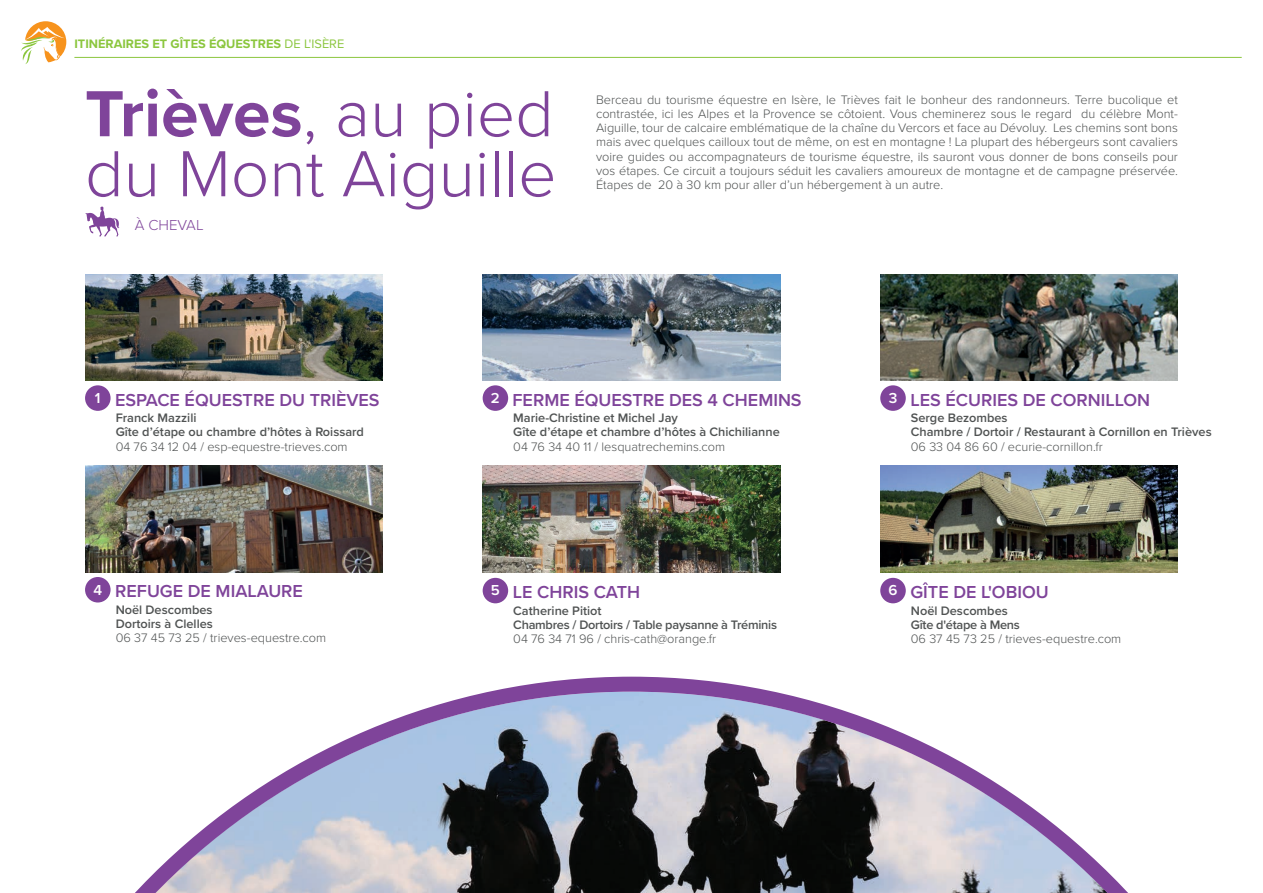
<style>
.page{position:relative;width:1263px;height:893px;background:#fff}
.page>*{position:absolute;margin:0;border:0;box-sizing:border-box;transform-origin:0 0}
.t1{font:300 67.5px/60px "Proxima Nova";color:#7f449a}
.t2{font:600 18px "Proxima Nova";color:#7f449a}
.t3{font:300 15px "Proxima Nova";color:#7f449a}
.t4{font:300 12.75px/14.2px "Proxima Nova";color:#505353;text-align:justify}
.t5{font:600 12.75px/14.2px "Proxima Nova";color:#505353}
.t6{font:600 12.75px/14.2px "Proxima Nova";letter-spacing:-.02em;color:#505353}
.t7{font:700 12.75px "Proxima Nova";color:#8bc63e}
.s1{font-weight:400}
.s2{font-weight:700}
</style>
<div class="page">
<svg style="left:85px;top:207px;width:34px;height:29px"></svg>
<div style="left:85px;top:385px;width:26px;height:26px;background:#7f449a;border-radius:50%"></div>
<img style="left:85px;top:274px;width:298px;height:107px">
<div style="left:880px;top:385px;width:26px;height:26px;background:#7f449a;border-radius:50%"></div>
<img style="left:880px;top:274px;width:298px;height:107px">
<div style="left:483px;top:578px;width:25px;height:25px;background:#7f449a;border-radius:50%"></div>
<img style="left:483px;top:466px;width:297px;height:106px">
<div style="left:880px;top:578px;width:26px;height:25px;background:#7f449a;border-radius:50%"></div>
<img style="left:880px;top:466px;width:298px;height:106px">
<div style="left:85px;top:577px;width:26px;height:25px;background:#7f449a;border-radius:50%"></div>
<img style="left:85px;top:466px;width:298px;height:106px">
<div style="left:483px;top:385px;width:25px;height:26px;background:#7f449a;border-radius:50%"></div>
<img style="left:483px;top:274px;width:297px;height:107px">
<svg style="left:135px;top:677px;width:993px;height:216px"></svg>
<svg style="left:21px;top:21px;width:45px;height:43px"></svg>
<hr style="left:74px;top:57px;width:1168px;height:1px;background:#8bc63e">
<p class="t7" style="left:74px;top:34px;width:271px">ITINÉRAIRES ET GÎTES ÉQUESTRES <span class="s1">DE L'ISÈRE</span></p>
<h1 class="t1" style="left:85px;top:80px;width:473px"><span class="s2">Trièves</span>, au pied du Mont Aiguille</h1>
<p class="t4" style="left:596px;top:92px;width:583px">Berceau du tourisme équestre en Isère, le Trièves fait le bonheur des randonneurs. Terre bucolique et contrastée, ici les Alpes et la Provence se côtoient. Vous cheminerez sous le regard du célèbre Mont-Aiguille, tour de calcaire emblématique de la chaîne du Vercors et face au Dévoluy. Les chemins sont bons mais avec quelques cailloux tout de même, on est en montagne ! La plupart des hébergeurs sont cavaliers voire guides ou accompagnateurs de tourisme équestre, ils sauront vous donner de bons conseils pour vos étapes. Ce circuit a toujours séduit les cavaliers amoureux de montagne et de campagne préservée.<br>Étapes de 20 à 30 km pour aller d’un hébergement à un autre.</p>
<p class="t3" style="left:135px;top:214px;width:70px">À CHEVAL</p>
<h2 class="t2" style="left:95px;top:386px;width:286px"><sup>1</sup> ESPACE ÉQUESTRE DU TRIÈVES</h2>
<p class="t5" style="left:116px;top:410px;width:250px">Franck Mazzili<br>Gîte d’étape ou chambre d’hôtes à Roissard</p>
<p class="t4" style="left:116px;top:438px;width:234px">04 76 34 12 04 / esp-equestre-trieves.com</p>
<h2 class="t2" style="left:93px;top:578px;width:211px"><sup>4</sup> REFUGE DE MIALAURE</h2>
<p class="t5" style="left:116px;top:602px;width:99px">Noël Descombes<br>Dortoirs à Clelles</p>
<p class="t4" style="left:116px;top:630px;width:212px">06 37 45 73 25 / trieves-equestre.com</p>
<h2 class="t2" style="left:491px;top:386px;width:312px"><sup>2</sup> FERME ÉQUESTRE DES 4 CHEMINS</h2>
<p class="t5" style="left:513px;top:410px;width:268px">Marie-Christine et Michel Jay<br>Gîte d’étape et chambre d’hôtes à Chichilianne</p>
<p class="t4" style="left:513px;top:438px;width:213px">04 76 34 40 11 / lesquatrechemins.com</p>
<h2 class="t2" style="left:491px;top:579px;width:151px"><sup>5</sup> LE CHRIS CATH</h2>
<p class="t6" style="left:513px;top:603px;width:265px">Catherine Pitiot<br>Chambres / Dortoirs / Table paysanne à Tréminis</p>
<p class="t4" style="left:513px;top:631px;width:205px">04 76 34 71 96 / chris-cath@orange.fr</p>
<h2 class="t2" style="left:889px;top:386px;width:263px"><sup>3</sup> LES ÉCURIES DE CORNILLON</h2>
<p class="t5" style="left:911px;top:410px;width:302px">Serge Bezombes<br>Chambre / Dortoir / Restaurant à Cornillon en Trièves</p>
<p class="t4" style="left:911px;top:438px;width:194px">06 33 04 86 60 / ecurie-cornillon.fr</p>
<h2 class="t2" style="left:888px;top:579px;width:162px"><sup>6</sup> GÎTE DE L'OBIOU</h2>
<p class="t5" style="left:911px;top:603px;width:111px">Noël Descombes<br>Gîte d'étape à Mens</p>
<p class="t4" style="left:911px;top:631px;width:212px">06 37 45 73 25 / trieves-equestre.com</p>
</div>
